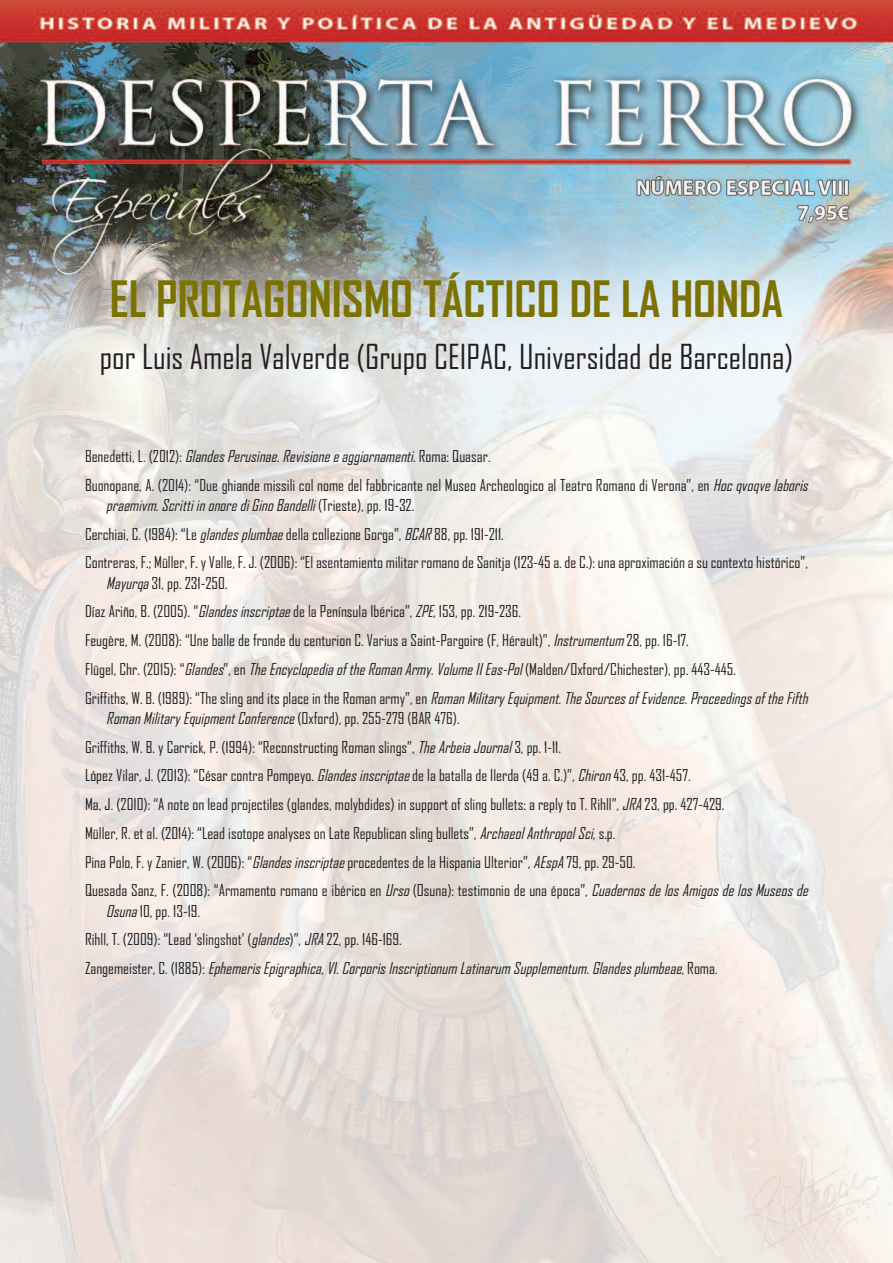
<style>
.page{position:relative;width:893px;height:1263px;background:#fff}
.page>*{position:absolute;margin:0;border:0;box-sizing:border-box;transform-origin:0 0}
.t1{font:700 48px "Agency FB";color:#7b7202}
.t2{font:33px "Agency FB";color:#231f20}
.t3{font:15.75px/28.8px "Agency FB";color:#231f20}
.t4{font:italic 15.75px/28.8px "Agency FB";color:#231f20}
.s1{font-style:italic}
.s2{font-style:normal}
</style>
<div class="page">
<img style="left:0;top:0;width:893px;height:1263px">
<h1 class="t1" style="left:110px;top:273px;width:675px">EL PROTAGONISMO TÁCTICO DE LA HONDA</h1>
<h2 class="t2" style="left:100px;top:339px;width:695px">por Luis Amela Valverde (Grupo CEIPAC, Universidad de Barcelona)</h2>
<p class="t3" style="left:85px;top:442px;width:728px">B e n e d e t t i , L . ( 2 0 1 2 ) : <span class="s1">Glandes Perusinae. Revisione e aggiornamenti.</span> R o m a : Q u a s a r .<br>Buonopane, A. (2014): “Due ghiande missili col nome del fabbricante nel Museo Archeologico al Teatro Romano di Verona”, en <span class="s1">Hocqvoqvelaboris</span></p>
<p class="t3" style="left:85px;top:491px;width:724px;text-indent:21px"><span class="s1">praemivm. Scritti in onore di Gino Bandelli</span> ( T r i e s t e ) , p p . 1 9 - 3 2 .<br>Cerchiai, C. (1984): “Le <span class="s1">glandesplumbae</span>della collezione Gorga”, <span class="s1">BCAR</span>88, pp. 191-211.<br>Contreras, F.; Müller, F. y Valle, F. J. (2006): “El asentamiento militar romano de Sanitja (123-45 a. de C.): una aproximación a su contexto histórico”,</p>
<p class="t3" style="left:85px;top:569px;width:728px;text-indent:21px"><span class="s1">Mayurqa</span>31, pp. 231-250.<br>Díaz Ariño, B. (2005). “<span class="s1">Glandesinscriptae</span>de la Península Ibérica”, <span class="s1">ZPE</span>, 153, pp. 219-236.<br>Feugère, M. (2008): “Une balle de fronde du centurion C. Varius a Saint-Pargoire (F, Hérault)”, <span class="s1">Instrumentum</span>28, pp. 16-17.<br>Flügel, Chr. (2015): “<span class="s1">Glandes</span>”, en <span class="s1">TheEncyclopediaoftheRomanArmy.VolumeIIEas-Pol</span>(Malden/Oxford/Chichester), pp. 443-445.<br>Griffiths, W. B. (1989): “The sling and its place in the Roman army”, en <span class="s1">RomanMilitaryEquipment.TheSourcesofEvidence.ProceedingsoftheFifth</span></p>
<p class="t3" style="left:85px;top:704px;width:728px;text-indent:21px"><span class="s1">RomanMilitaryEquipmentConference</span>(Oxford), pp. 255-279 (BAR 476).<br>Griffiths, W. B. y Carrick, P. (1994): “Reconstructing Roman slings”, <span class="s1">TheArbeiaJournal</span>3, pp. 1-11.<br>López Vilar, J. (2013): “César contra Pompeyo. <span class="s1">Glandesinscriptae</span>de la batalla de Ilerda (49 a. C.)”, <span class="s1">Chiron</span>43, pp. 431-457.<br>Ma, J. (2010): “A note on lead projectiles (glandes, molybdides) in support of sling bullets: a reply to T. Rihll”, <span class="s1">JRA</span>23, pp. 427-429.<br>Müller, R. et al. (2014): “Lead isotope analyses on Late Republican sling bullets”, <span class="s1">ArchaeolAnthropolSci,</span>s.p.<br>Pina Polo, F. y Zanier, W. (2006): “<span class="s1">Glandesinscriptae</span>procedentes de la Hispania Ulterior”, <span class="s1">AEspA</span>79, pp. 29-50.<br>Quesada Sanz, F. (2008): “Armamento romano e ibérico en <span class="s1">Urso</span>(Osuna): testimonio de una época”, <span class="s1">CuadernosdelosAmigosdelosMuseosde</span></p>
<p class="t4" style="left:85px;top:897px;width:634px;text-indent:21px">Osuna<span class="s2">10, pp. 13-19.<br>Rihll, T. (2009): “Lead ‘slingshot’ (</span>glandes<span class="s2">)”,</span> JRA<span class="s2">22, pp. 146-169.<br>Z a n g e m e i s t e r , C . ( 1 8 8 5 ) :</span> Ephemeris Epigraphica, VI. Corporis Inscriptionum Latinarum Supplementum. Glandes plumbeae, <span class="s2">R o m a .</span></p>
</div>
